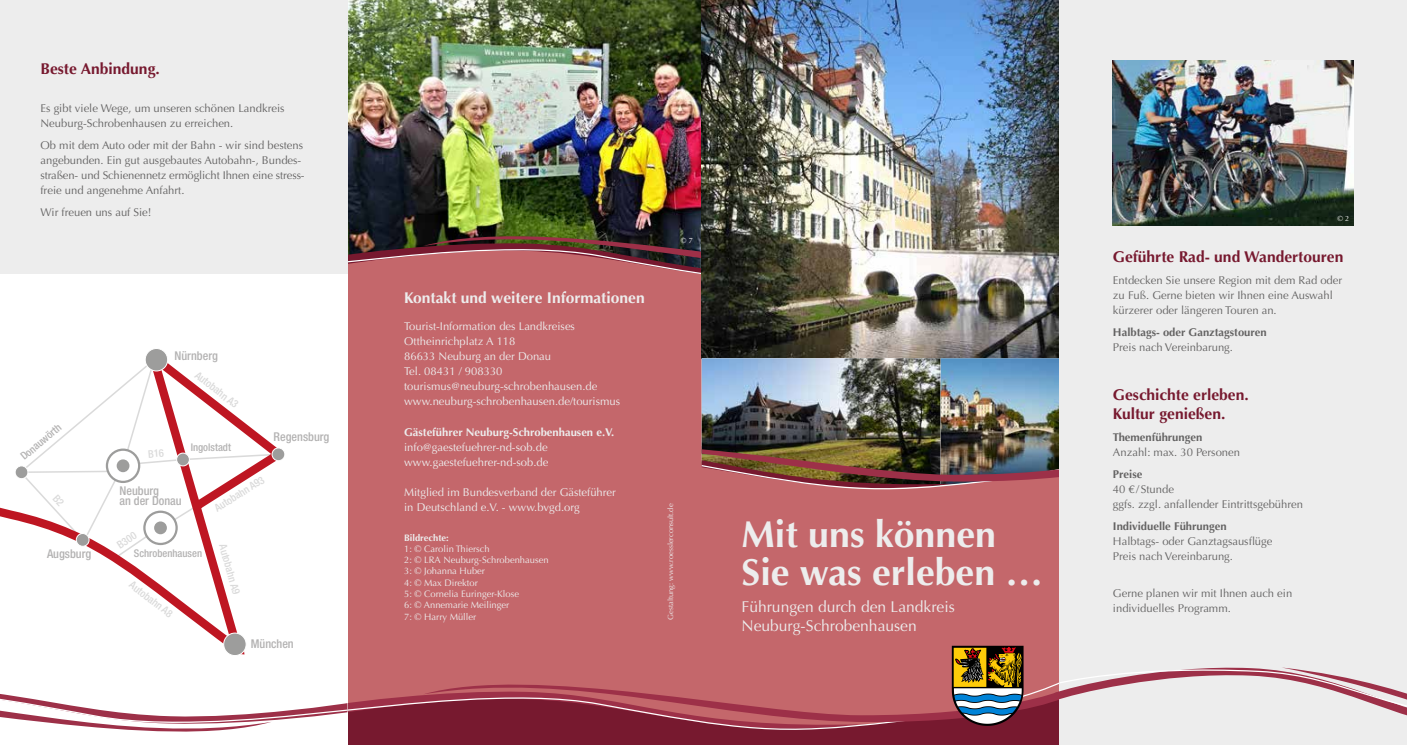
<style>
.page{position:relative;width:1407px;height:745px;background:#fff}
.page>*{position:absolute;margin:0;border:0;box-sizing:border-box;transform-origin:0 0}
.t1{font:700 37.5px/37.5px "Optima";color:#ededed}
.t2{font:700 15.62px/18.8px "Optima";color:#77192f}
.t3{font:15.62px/18.8px "Optima";color:#ededed}
.t4{font:700 15.62px "Optima";color:#ededed}
.t5{font:500 condensed 12.12px/10.6px "Helvetica Neue LT Std";color:#b3b2b2}
.t6{font:11.25px/15px "Optima";color:#646363}
.t7{font:11.25px/15px "Optima";color:#ededed}
.t8{font:700 11.25px "Optima";color:#646363}
.t9{font:700 11.25px "Optima";color:#ededed}
.t10{font:500 condensed 10.62px "Helvetica Neue LT Std";color:#dadada}
.t11{font:500 condensed 10.62px "Helvetica Neue LT Std";color:#b3b2b2}
.t12{font:9.38px/11.2px "Optima";color:#ededed}
.t13{font:700 9.38px "Optima";color:#ededed}
.t14{font:7.5px "Optima";color:#ededed}
.t15{font:7.5px "Optima";color:#fff}
</style>
<div class="page">
<div style="left:347px;top:172px;width:355px;height:572px;background:#c4676b"></div>
<img style="left:347px;top:0;width:355px;height:227px">
<img style="left:347px;top:227px;width:355px;height:48px">
<div style="left:702px;top:439px;width:357px;height:305px;background:#c4676b"></div>
<img style="left:702px;top:0;width:357px;height:358px">
<img style="left:701px;top:358px;width:358px;height:132px">
<div style="left:0;top:0;width:347px;height:744px;background:#ededed"></div>
<div style="left:0;top:274px;width:347px;height:470px;background:#fff"></div>
<svg style="left:0;top:507px;width:237px;height:137px"></svg>
<div style="left:15px;top:465px;width:13px;height:13px;border:1px solid #fff;border-radius:50%"></div>
<svg style="left:272px;top:447px;width:13px;height:13px"></svg>
<div style="left:272px;top:447px;width:13px;height:14px;border:1px solid #fff;border-radius:50%"></div>
<svg style="left:145px;top:348px;width:23px;height:23px"></svg>
<div style="left:145px;top:348px;width:23px;height:23px;border:1px solid #fff;border-radius:50%"></div>
<div style="left:224px;top:632px;width:22px;height:23px;background:#9d9d9c;border-radius:50%"></div>
<div style="left:223px;top:632px;width:23px;height:23px;border:1px solid #fff;border-radius:50%"></div>
<div style="left:1059px;top:0;width:348px;height:744px;background:#ededed"></div>
<svg style="left:0;top:645px;width:1407px;height:99px"></svg>
<img style="left:1113px;top:60px;width:240px;height:165px">
<svg style="left:18px;top:355px;width:262px;height:204px"></svg>
<h2 class="t2" style="left:41px;top:60px;width:121px">Beste Anbindung.</h2>
<p class="t6" style="left:41px;top:100px;width:246px">Es gibt viele Wege, um unseren schönen Landkreis<br>Neuburg-Schrobenhausen zu erreichen.</p>
<p class="t6" style="left:41px;top:137px;width:265px">Ob mit dem Auto oder mit der Bahn - wir sind bestens angebunden. Ein gut ausgebautes Autobahn-, Bundes&shy;straßen- und Schienennetz ermöglicht Ihnen eine stress&shy;freie und angenehme Anfahrt.</p>
<p class="t6" style="left:41px;top:204px;width:113px">Wir freuen uns auf Sie!</p>
<p class="t5" style="left:174px;top:350px;width:45px">Nürnberg</p>
<p class="t11" style="left:18px;top:452px;width:51px;rotate:-40deg">Donauwörth</p>
<p class="t5" style="left:47px;top:548px;width:46px">Augsburg</p>
<p class="t10" style="left:200px;top:368px;width:53px;rotate:38deg">Autobahn A3</p>
<p class="t11" style="left:191px;top:441px;width:42px">Ingolstadt</p>
<p class="t5" style="left:119px;top:484px;width:64px">Neuburg<br>an der Donau</p>
<p class="t10" style="left:115px;top:540px;width:22px;rotate:-33deg">B300</p>
<p class="t11" style="left:134px;top:546px;width:70px">Schrobenhausen</p>
<p class="t10" style="left:135px;top:578px;width:53px;rotate:38deg">Autobahn A8</p>
<p class="t10" style="left:212px;top:503px;width:58px;rotate:-32deg">Autobahn A93</p>
<p class="t10" style="left:229px;top:542px;width:53px;rotate:74deg">Autobahn A9</p>
<p class="t5" style="left:274px;top:430px;width:57px">Regensburg</p>
<p class="t5" style="left:251px;top:637px;width:44px">München</p>
<h2 class="t4" style="left:404px;top:289px;width:242px">Kontakt und weitere Informationen</h2>
<p class="t7" style="left:404px;top:319px;width:217px">Tourist-Information des Landkreises<br>Ottheinrichplatz A 118<br>86633 Neuburg an der Donau<br>Tel. 08431 / 908330 tourismus@neuburg-schrobenhausen.de www.neuburg-schrobenhausen.de/tourismus</p>
<p class="t9" style="left:404px;top:425px;width:212px">Gästeführer Neuburg-Schrobenhausen e.V.</p>
<p class="t7" style="left:404px;top:439px;width:146px">info@gaestefuehrer-nd-sob.de www.gaestefuehrer-nd-sob.de</p>
<p class="t7" style="left:404px;top:484px;width:213px">Mitglied im Bundesverband der Gästeführer in Deutschland e.V. - www.bvgd.org</p>
<p class="t13" style="left:404px;top:531px;width:46px">Bildrechte:</p>
<p class="t12" style="left:404px;top:543px;width:146px">1: © Carolin Thiersch<br>2: © LRA Neuburg-Schrobenhausen<br>3: © Johanna Huber<br>4: © Max Direktor<br>5: © Cornelia Euringer-Klose<br>6: © Annemarie Meilinger<br>7: © Harry Müller</p>
<p class="t15" style="left:681px;top:236px;width:13px">© 7</p>
<p class="t14" style="left:666px;top:619px;width:117px;rotate:-90deg">Gestaltung: www.roesslerconsult.de</p>
<h1 class="t1" style="left:741px;top:516px;width:303px">Mit uns können<br>Sie was erleben …</h1>
<h2 class="t3" style="left:741px;top:597px;width:215px">Führungen durch den Landkreis<br>Neuburg-Schrobenhausen</h2>
<p class="t15" style="left:1337px;top:214px;width:13px">© 2</p>
<h2 class="t2" style="left:1113px;top:247px;width:232px">Geführte Rad- und Wandertouren</h2>
<p class="t6" style="left:1113px;top:273px;width:231px">Entdecken Sie unsere Region mit dem Rad oder zu Fuß. Gerne bieten wir Ihnen eine Auswahl kürzerer oder längeren Touren an.</p>
<p class="t8" style="left:1113px;top:326px;width:155px">Halbtags- oder Ganztagstouren</p>
<p class="t6" style="left:1113px;top:340px;width:122px">Preis nach Vereinbarung.</p>
<h2 class="t2" style="left:1113px;top:385px;width:137px">Geschichte erleben.<br>Kultur genießen.</h2>
<p class="t8" style="left:1113px;top:430px;width:91px">Themenführungen</p>
<p class="t6" style="left:1113px;top:444px;width:129px">Anzahl: max. 30 Personen</p>
<p class="t8" style="left:1113px;top:467px;width:31px">Preise</p>
<p class="t6" style="left:1113px;top:482px;width:192px">40 €/ Stunde<br>ggfs. zzgl. anfallender Eintrittsgebühren</p>
<p class="t8" style="left:1113px;top:519px;width:115px">Individuelle Führungen</p>
<p class="t6" style="left:1113px;top:534px;width:161px">Halbtags- oder Ganztagsausflüge<br>Preis nach Vereinbarung.</p>
<p class="t6" style="left:1113px;top:585px;width:181px">Gerne planen wir mit Ihnen auch ein individuelles Programm.</p>
</div>
